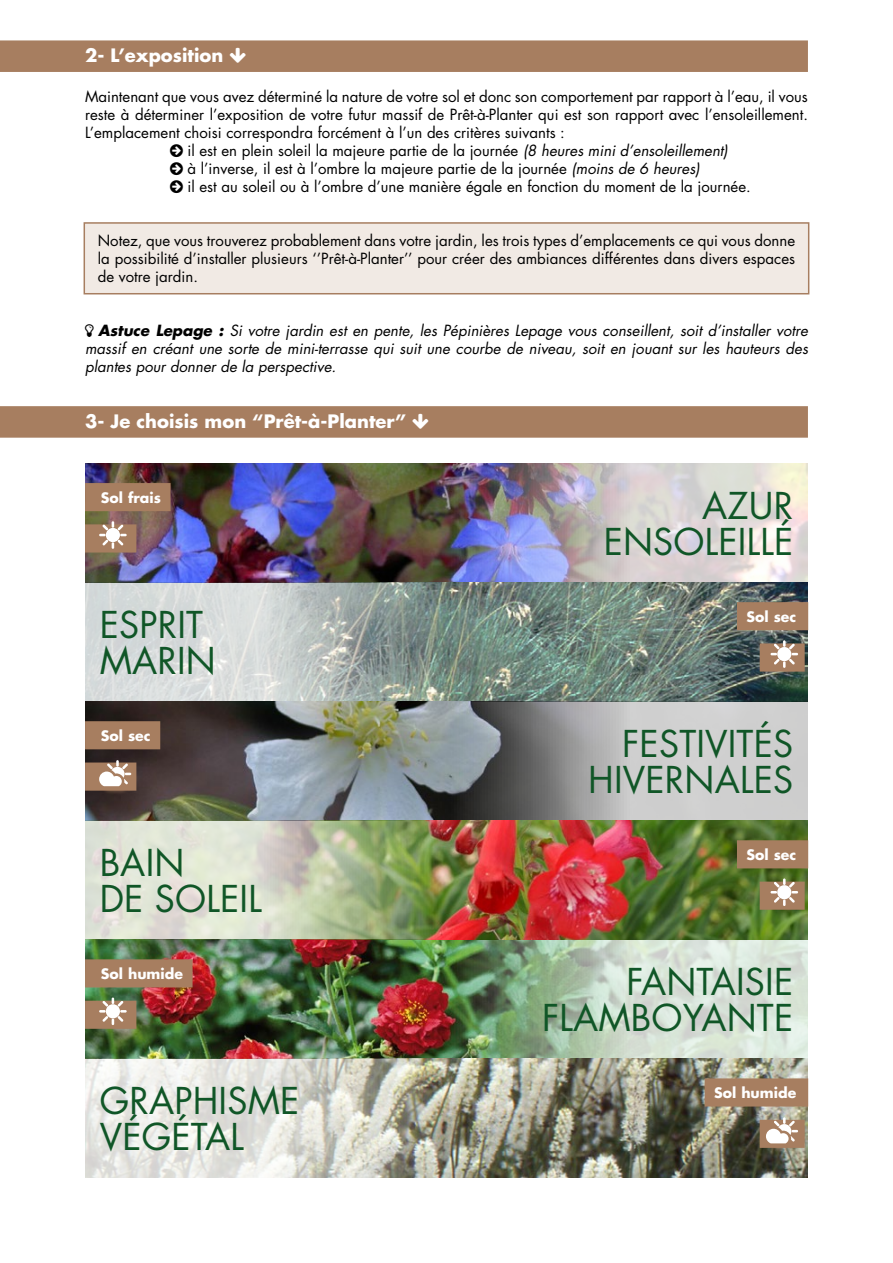
<style>
.page{position:relative;width:893px;height:1263px;background:#fff}
.page>*{position:absolute;margin:0;border:0;box-sizing:border-box;transform-origin:0 0}
.t1{font:36px/36px "Futura Std";letter-spacing:.005em;color:#105627;text-align:right}
.t2{font:700 18px "Futura Std";color:#fff}
.t3{font:15px/18px "Futura Std";color:#000;text-align:justify}
.t4{font:italic 15px/18px "Futura Std";color:#000;text-align:justify}
.t5{font:700 14.1px "Futura Std";color:#fff}
.s1{font-style:italic}
.s2{font-weight:700}
</style>
<div class="page">
<div style="left:85px;top:223px;width:723px;height:71px;background:#f1eae4"></div>
<div style="left:84px;top:222px;width:725px;height:72px;border:2px solid #a77e60"></div>
<div style="left:0;top:40px;width:808px;height:32px;background:#a77e60"></div>
<div style="left:0;top:406px;width:808px;height:32px;background:#a77e60"></div>
<img style="left:85px;top:463px;width:723px;height:715px">
<div style="left:85px;top:721px;width:75px;height:28px;background:#a77e60"></div>
<div style="left:85px;top:762px;width:51px;height:29px;background:#a77e60"></div>
<div style="left:85px;top:959px;width:108px;height:28px;background:#a77e60"></div>
<div style="left:85px;top:1001px;width:51px;height:28px;background:#a77e60"></div>
<div style="left:85px;top:483px;width:86px;height:28px;background:#a77e60"></div>
<div style="left:85px;top:524px;width:51px;height:28px;background:#a77e60"></div>
<div style="left:737px;top:602px;width:71px;height:28px;background:#a77e60"></div>
<div style="left:760px;top:643px;width:45px;height:29px;background:#a77e60"></div>
<div style="left:737px;top:840px;width:71px;height:28px;background:#a77e60"></div>
<div style="left:760px;top:881px;width:45px;height:29px;background:#a77e60"></div>
<div style="left:705px;top:1078px;width:103px;height:28px;background:#a77e60"></div>
<div style="left:760px;top:1120px;width:45px;height:28px;background:#a77e60"></div>
<div style="left:99px;top:760px;width:41px;height:35px;background:#a77e60;opacity:.75"></div>
<svg style="left:99px;top:760px;width:32px;height:26px"></svg>
<div style="left:99px;top:997px;width:36px;height:37px;background:#a77e60;opacity:.75"></div>
<svg style="left:99px;top:997px;width:28px;height:28px"></svg>
<div style="left:106px;top:1004px;width:14px;height:14px;background:#fff;border-radius:50%"></div>
<div style="left:99px;top:521px;width:36px;height:36px;background:#a77e60;opacity:.75"></div>
<svg style="left:99px;top:521px;width:28px;height:28px"></svg>
<div style="left:106px;top:528px;width:14px;height:14px;background:#fff;border-radius:50%"></div>
<div style="left:771px;top:640px;width:36px;height:36px;background:#a77e60;opacity:.75"></div>
<svg style="left:770px;top:640px;width:28px;height:28px"></svg>
<div style="left:777px;top:647px;width:14px;height:14px;background:#fff;border-radius:50%"></div>
<div style="left:771px;top:878px;width:36px;height:37px;background:#a77e60;opacity:.75"></div>
<svg style="left:770px;top:878px;width:28px;height:28px"></svg>
<div style="left:777px;top:885px;width:14px;height:14px;background:#fff;border-radius:50%"></div>
<div style="left:765px;top:1117px;width:41px;height:35px;background:#a77e60;opacity:.75"></div>
<svg style="left:766px;top:1117px;width:32px;height:26px"></svg>
<p class="t2" style="left:85px;top:43px;width:140px">2- L’exposition</p>
<p class="t3" style="left:85px;top:88px;width:724px">Maintenant que vous avez déterminé la nature de votre sol et donc son comportement par rapport à l’eau, il vous</p>
<p class="t3" style="left:85px;top:106px;width:724px">reste à déterminer l’exposition de votre futur massif de Prêt-à-Planter qui est son rapport avec l’ensoleillement.</p>
<p class="t3" style="left:85px;top:124px;width:481px">L’emplacement choisi correspondra forcément à l’un des critères suivants :</p>
<p class="t3" style="left:188px;top:142px;width:542px">il est en plein soleil la majeure partie de la journée <span class="s1">(8 heures mini d’ensoleillement)</span></p>
<p class="t3" style="left:188px;top:160px;width:514px">à l’inverse, il est à l’ombre la majeure partie de la journée <span class="s1">(moins de 6 heures)</span></p>
<p class="t3" style="left:188px;top:178px;width:565px">il est au soleil ou à l’ombre d’une manière égale en fonction du moment de la journée.</p>
<p class="t3" style="left:98px;top:232px;width:699px">Notez, que vous trouverez probablement dans votre jardin, les trois types d’emplacements ce qui vous donne la possibilité d’installer plusieurs ‘’Prêt-à-Planter’’ pour créer des ambiances différentes dans divers espaces de votre jardin.</p>
<p class="t4" style="left:85px;top:322px;width:724px;text-indent:13px"><span class="s2">Astuce Lepage :</span> Si votre jardin est en pente, les Pépinières Lepage vous conseillent, soit d’installer votre massif en créant une sorte de mini-terrasse qui suit une courbe de niveau, soit en jouant sur les hauteurs des plantes pour donner de la perspective.</p>
<p class="t2" style="left:85px;top:409px;width:322px">3- Je choisis mon “Prêt-à-Planter”</p>
<p class="t5" style="left:101px;top:488px;width:61px">Sol frais</p>
<h1 class="t1" style="left:604px;top:488px;width:191px">AZUR<br>ENSOLEILLÉ</h1>
<h1 class="t1" style="left:100px;top:607px;width:118px;text-align:left">ESPRIT<br>MARIN</h1>
<p class="t5" style="left:747px;top:607px;width:51px">Sol sec</p>
<p class="t5" style="left:101px;top:726px;width:51px">Sol sec</p>
<h1 class="t1" style="left:588px;top:726px;width:207px">FESTIVITÉS<br>HIVERNALES</h1>
<h1 class="t1" style="left:100px;top:845px;width:164px;text-align:left">BAIN<br>DE SOLEIL</h1>
<p class="t5" style="left:747px;top:845px;width:51px">Sol sec</p>
<p class="t5" style="left:101px;top:964px;width:83px">Sol humide</p>
<h1 class="t1" style="left:542px;top:964px;width:253px">FANTAISIE<br>FLAMBOYANTE</h1>
<h1 class="t1" style="left:100px;top:1083px;width:201px;text-align:left">GRAPHISME<br>VÉGÉTAL</h1>
<p class="t5" style="left:714px;top:1083px;width:83px">Sol humide</p>
</div>
